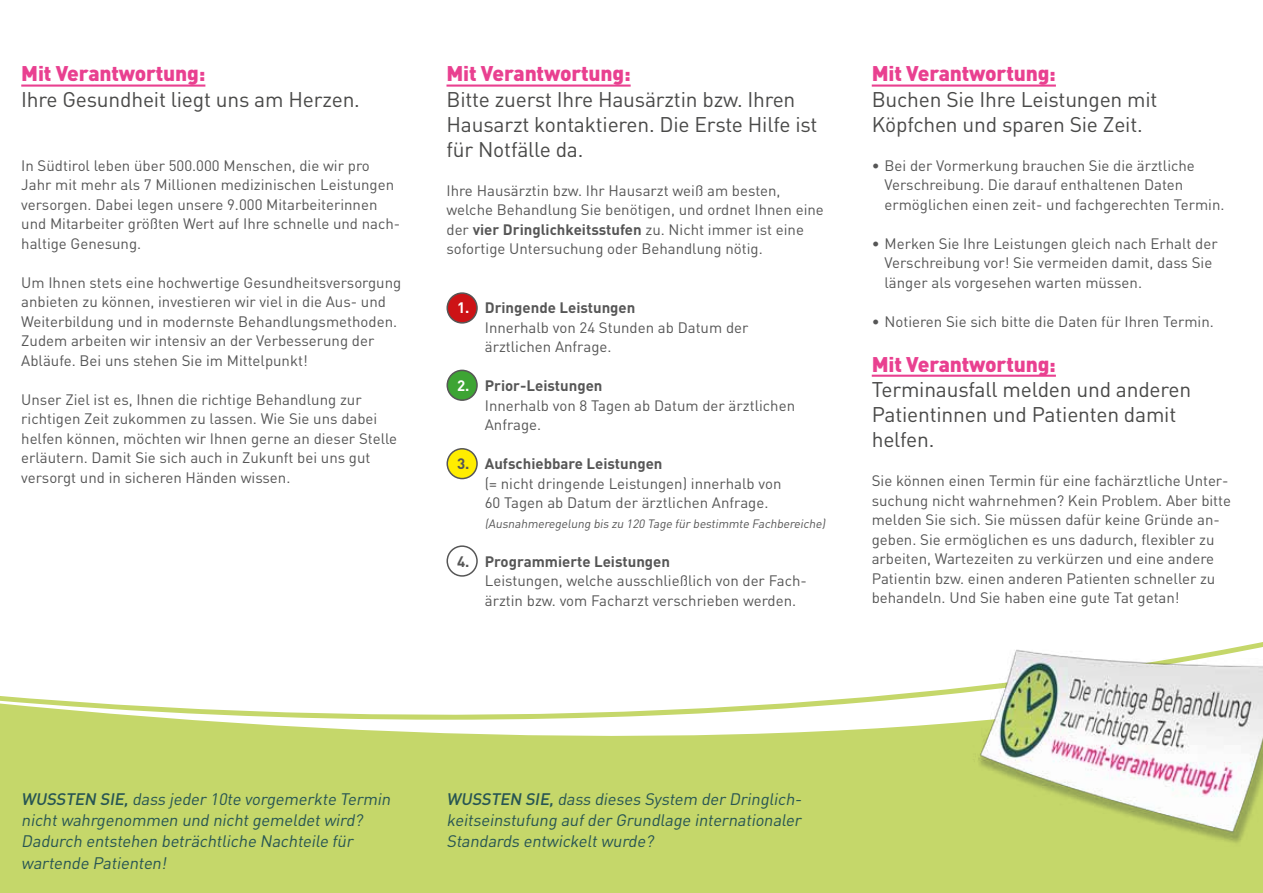
<style>
.page{position:relative;width:1263px;height:893px;background:#fff}
.page>*{position:absolute;margin:0;border:0;box-sizing:border-box;transform-origin:0 0}
.t1{font:21px/25.2px "DIN";letter-spacing:-.01em;color:#494948}
.t2{font:900 21px "DIN";letter-spacing:-.01em;color:#e94090}
.t3{font:italic 16.5px/21.5px "DIN";color:#275553;text-align:justify}
.t4{font:15px/19.5px "DIN";color:#565656}
.t5{font:700 15px "DIN";color:#565656}
.t6{font:italic 12px "DIN";color:#565656}
.s1{font-weight:700}
.s2{font-weight:700;color:#fff}
.s3{font-weight:500}
</style>
<div class="page">
<div style="left:446px;top:545px;width:32px;height:32px;border:2px solid #565656;border-radius:50%"></div>
<div style="left:447px;top:293px;width:30px;height:30px;background:#cd1316;border-radius:50%"></div>
<div style="left:446px;top:292px;width:32px;height:32px;border:2px solid #565656;border-radius:50%"></div>
<div style="left:447px;top:370px;width:30px;height:30px;background:#3da434;border-radius:50%"></div>
<div style="left:446px;top:370px;width:32px;height:31px;border:2px solid #565656;border-radius:50%"></div>
<div style="left:447px;top:449px;width:30px;height:30px;background:#ffed00;border-radius:50%"></div>
<div style="left:446px;top:448px;width:32px;height:31px;border:2px solid #565656;border-radius:50%"></div>
<hr style="left:446px;top:85px;width:185px;height:2px;background:#e94090">
<hr style="left:872px;top:85px;width:184px;height:2px;background:#e94090">
<hr style="left:872px;top:375px;width:184px;height:2px;background:#e94090">
<hr style="left:21px;top:85px;width:184px;height:2px;background:#e94090">
<div style="left:0;top:734px;width:1263px;height:159px;background:#c5d76a"></div>
<svg style="left:0;top:687px;width:964px;height:47px"></svg>
<img style="left:964px;top:642px;width:299px;height:210px">
<h1 class="t2" style="left:21px;top:60px;width:186px">Mit Verantwortung:</h1>
<h1 class="t1" style="left:21px;top:86px;width:340px">Ihre Gesundheit liegt uns am Herzen.</h1>
<p class="t4" style="left:21px;top:155px;width:381px">In Südtirol leben über 500.000 Menschen, die wir pro Jahr mit mehr als 7 Millionen medizinischen Leistungen versorgen. Dabei legen unsere 9.000 Mitarbeiterinnen und Mitarbeiter größten Wert auf Ihre schnelle und nach&shy;haltige Genesung.</p>
<p class="t4" style="left:21px;top:272px;width:381px">Um Ihnen stets eine hochwertige Gesundheitsversorgung anbieten zu können, investieren wir viel in die Aus- und Weiterbildung und in modernste Behandlungsmethoden.<br>Zudem arbeiten wir intensiv an der Verbesserung der Abläufe. Bei uns stehen Sie im Mittelpunkt!</p>
<p class="t4" style="left:21px;top:389px;width:377px">Unser Ziel ist es, Ihnen die richtige Behandlung zur richtigen Zeit zukommen zu lassen. Wie Sie uns dabei helfen können, möchten wir Ihnen gerne an dieser Stelle erläutern. Damit Sie sich auch in Zukunft bei uns gut versorgt und in sicheren Händen wissen.</p>
<h1 class="t2" style="left:446px;top:60px;width:186px">Mit Verantwortung:</h1>
<h1 class="t1" style="left:446px;top:86px;width:372px">Bitte zuerst Ihre Hausärztin bzw. Ihren<br>Hausarzt kontaktieren. Die Erste Hilfe ist für Notfälle da.</h1>
<p class="t4" style="left:446px;top:181px;width:379px">Ihre Hausärztin bzw. Ihr Hausarzt weiß am besten, welche Behandlung Sie benötigen, und ordnet Ihnen eine der <span class="s1">vier Dringlichkeitsstufen</span> zu. Nicht immer ist eine sofortige Untersuchung oder Behandlung nötig.</p>
<p class="t4" style="left:485px;top:298px;width:265px;text-indent:-28px"><span class="s2">1.</span> <span class="s1">Dringende Leistungen<br></span>Innerhalb von 24 Stunden ab Datum der ärztlichen Anfrage.</p>
<p class="t4" style="left:485px;top:376px;width:312px;text-indent:-28px"><span class="s2">2.</span> <span class="s1">Prior-Leistungen<br></span>Innerhalb von 8 Tagen ab Datum der ärztlichen<br>Anfrage.</p>
<p class="t5" style="left:457px;top:454px;width:207px">3. Aufschiebbare Leistungen</p>
<p class="t4" style="left:485px;top:473px;width:298px">(= nicht dringende Leistungen) innerhalb von<br>60 Tagen ab Datum der ärztlichen Anfrage.</p>
<p class="t6" style="left:485px;top:516px;width:344px">(Ausnahmeregelung bis zu 120 Tage für bestimmte Fachbereiche)</p>
<p class="t5" style="left:457px;top:551px;width:214px">4. Programmierte Leistungen</p>
<p class="t4" style="left:485px;top:571px;width:324px">Leistungen, welche ausschließlich von der Fach&shy;ärztin bzw. vom Facharzt verschrieben werden.</p>
<h1 class="t2" style="left:872px;top:60px;width:186px">Mit Verantwortung:</h1>
<h1 class="t1" style="left:872px;top:86px;width:287px">Buchen Sie Ihre Leistungen mit<br>Köpfchen und sparen Sie Zeit.</h1>
<p class="t4" style="left:884px;top:155px;width:341px;text-indent:-13px">• Bei der Vormerkung brauchen Sie die ärztliche<br>Verschreibung. Die darauf enthaltenen Daten ermöglichen einen zeit- und fachgerechten Termin.</p>
<p class="t4" style="left:884px;top:233px;width:335px;text-indent:-13px">• Merken Sie Ihre Leistungen gleich nach Erhalt der<br>Verschreibung vor! Sie vermeiden damit, dass Sie länger als vorgesehen warten müssen.</p>
<p class="t4" style="left:872px;top:311px;width:344px">• Notieren Sie sich bitte die Daten für Ihren Termin.</p>
<h1 class="t2" style="left:872px;top:350px;width:186px">Mit Verantwortung:</h1>
<h1 class="t1" style="left:872px;top:376px;width:321px">Terminausfall melden und anderen<br>Patientinnen und Patienten damit helfen.</h1>
<p class="t4" style="left:872px;top:471px;width:361px">Sie können einen Termin für eine fachärztliche Unter&shy;suchung nicht wahrnehmen? Kein Problem. Aber bitte melden Sie sich. Sie müssen dafür keine Gründe an&shy;geben. Sie ermöglichen es uns dadurch, flexibler zu arbeiten, Wartezeiten zu verkürzen und eine andere Patientin bzw. einen anderen Patienten schneller zu behandeln. Und Sie haben eine gute Tat getan!</p>
<p class="t3" style="left:21px;top:788px;width:374px;text-align:left"><span class="s3">WUSSTEN SIE,</span>dass jeder 10te vorgemerkte Termin nichtwahrgenommen und nichtgemeldetwird?<br>Dadurch entstehen beträchtliche Nachteile für wartende Patienten!</p>
<p class="t3" style="left:446px;top:788px;width:360px"><span class="s3">WUSSTEN SIE,</span>dass dieses System der Dringlich&shy;keitseinstufung aufder Grundlage internationaler Standards entwickeltwurde?</p>
</div>
